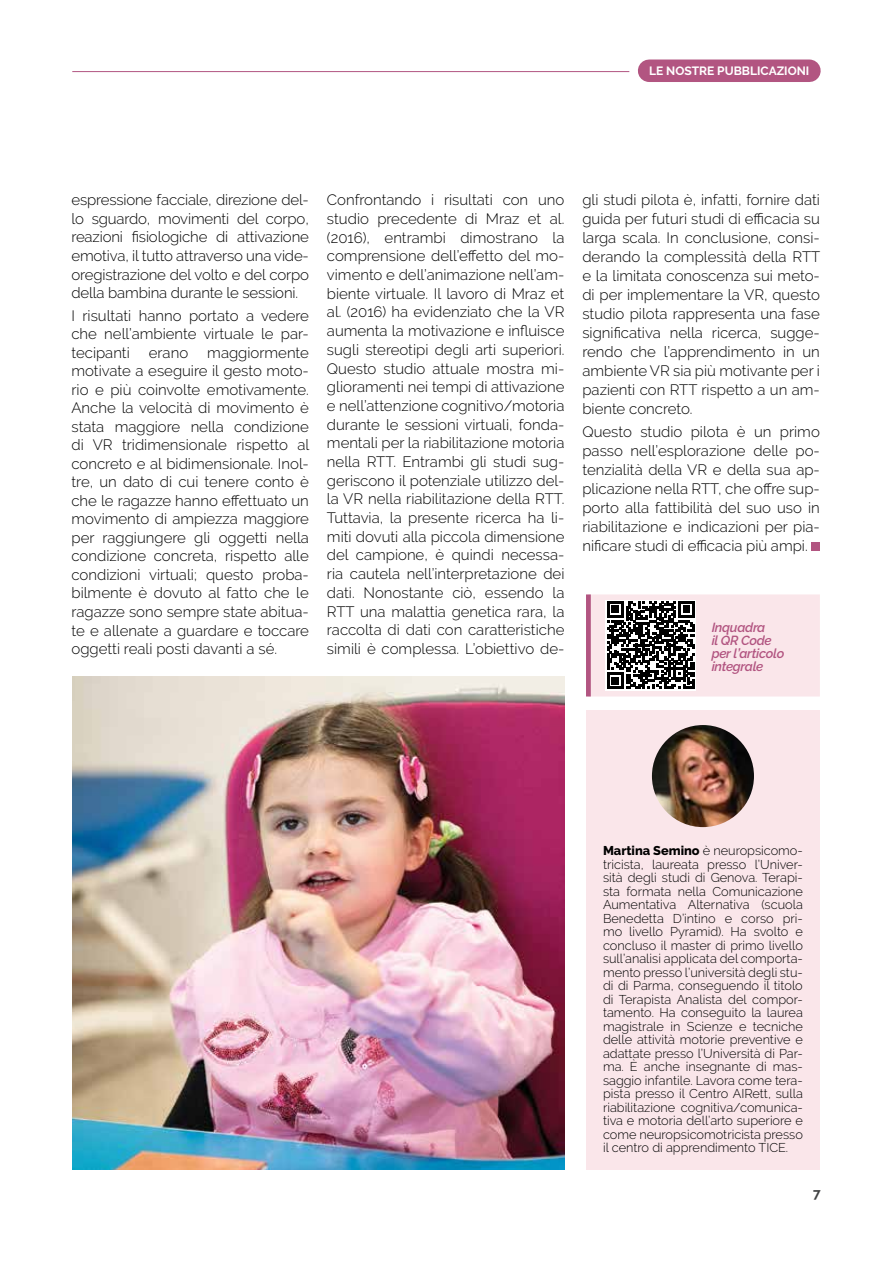
<style>
.page{position:relative;width:893px;height:1263px;background:#fff}
.page>*{position:absolute;margin:0;border:0;box-sizing:border-box;transform-origin:0 0}
.t1{font:300 15px/18.8px "Raleway";color:#000;text-align:justify}
.t2{font:700 13.5px "Raleway";color:#404142}
.t3{font:italic 600 13.2px/13.2px "Raleway";letter-spacing:-.02em;color:#b25581}
.t4{font:300 12.75px/13.5px "Raleway";color:#000;text-align:justify}
.t5{font:700 12px "Raleway";color:#fff}
.s1{font-weight:800}
</style>
<div class="page">
<div style="left:811px;top:543px;width:9px;height:8px;background:#b25581"></div>
<hr style="left:72px;top:71px;width:557px;height:1px;background:#b25581">
<div style="left:649px;top:60px;width:160px;height:22px;background:#b25581"></div>
<img style="left:72px;top:676px;width:492px;height:493px">
<div style="left:586px;top:710px;width:234px;height:459px;background:#fae6ea"></div>
<img style="left:652px;top:725px;width:102px;height:102px;border-radius:51px">
<div style="left:586px;top:594px;width:5px;height:102px;background:#b25581"></div>
<svg style="left:588px;top:594px;width:232px;height:102px"></svg>
<p class="t5" style="left:649px;top:64px;width:162px">LE NOSTRE PUBBLICAZIONI</p>
<p class="t1" style="left:71px;top:191px;width:239px">espressione facciale, direzione del&shy;lo sguardo, movimenti del corpo, reazioni fisiologiche di attivazione emotiva, il tutto attraverso una vide&shy;oregistrazione del volto e del corpo della bambina durante le sessioni.</p>
<p class="t1" style="left:71px;top:306px;width:239px">I risultati hanno portato a vedere che nell’ambiente virtuale le par&shy;tecipanti</p>
<p class="t1" style="left:71px;top:343px;width:239px;text-indent:136px">maggiormente motivate a eseguire il gesto moto&shy;rio e più coinvolte emotivamente.<br>Anche la velocità di movimento è stata maggiore nella condizione di VR tridimensionale rispetto al concreto e al bidimensionale. Inol&shy;tre, un dato di cui tenere conto è che le ragazze hanno effettuato un movimento di ampiezza maggiore per raggiungere gli oggetti nella condizione concreta, rispetto alle condizioni virtuali; questo proba&shy;bilmente è dovuto al fatto che le ragazze sono sempre state abitua&shy;te e allenate a guardare e toccare oggetti reali posti davanti a sé.</p>
<p class="t1" style="left:149px;top:343px;width:41px">erano</p>
<p class="t1" style="left:327px;top:191px;width:239px">Confrontando i risultati con uno studio precedente di Mraz et al. (2016), entrambi dimostrano la comprensione dell’effetto del mo&shy;vimento e dell’animazione nell’am&shy;biente virtuale. Il lavoro di Mraz et al. (2016) ha evidenziato che la VR aumenta la motivazione e influisce sugli stereotipi degli arti superiori.<br>Questo studio attuale mostra mi&shy;glioramenti nei tempi di attivazione e nell’attenzione cognitivo/motoria durante le sessioni virtuali, fonda&shy;mentali per la riabilitazione motoria nella RTT. Entrambi gli studi sug&shy;geriscono il potenziale utilizzo del&shy;la VR nella riabilitazione della RTT.<br>Tuttavia, la presente ricerca ha li&shy;miti dovuti alla piccola dimensione del campione, è quindi necessa&shy;ria cautela nell’interpretazione dei dati. Nonostante ciò, essendo la RTT una malattia genetica rara, la raccolta di dati con caratteristiche simili è complessa. L’obiettivo de-</p>
<p class="t1" style="left:582px;top:190px;width:239px">gli studi pilota è, infatti, fornire dati guida per futuri studi di efficacia su larga scala. In conclusione, consi&shy;derando la complessità della RTT e la limitata conoscenza sui meto&shy;di per implementare la VR, questo studio pilota rappresenta una fase significativa nella ricerca, sugge&shy;rendo che l’apprendimento in un ambiente VR sia più motivante per i pazienti con RTT rispetto a un am&shy;biente concreto.</p>
<p class="t1" style="left:582px;top:422px;width:239px">Questo studio pilota è un primo passo nell’esplorazione delle po&shy;tenzialità della VR e della sua ap&shy;plicazione nella RTT, che offre sup&shy;porto alla fattibilità del suo uso in riabilitazione e indicazioni per pia&shy;nificare studi di efficacia più ampi.</p>
<p class="t3" style="left:712px;top:621px;width:74px">Inquadra<br>il QR Code per l’articolo integrale</p>
<p class="t4" style="left:603px;top:844px;width:201px"><span class="s1">Martina Semino</span> è neuropsicomo&shy;tricista, laureata presso l’Univer&shy;sità degli studi di Genova. Terapi&shy;sta formata nella Comunicazione Aumentativa Alternativa (scuola Benedetta D’intino e corso pri&shy;mo livello Pyramid). Ha svolto e concluso il master di primo livello sull’analisi applicata del comporta&shy;mento presso l’università degli stu&shy;di di Parma, conseguendo il titolo di Terapista Analista del compor&shy;tamento. Ha conseguito la laurea magistrale in Scienze e tecniche delle attività motorie preventive e adattate presso l’Università di Par&shy;ma. È anche insegnante di mas&shy;saggio infantile. Lavora come tera&shy;pista presso il Centro AIRett, sulla riabilitazione cognitiva/comunica&shy;tiva e motoria dell’arto superiore e come neuropsicomotricista presso il centro di apprendimento TICE.</p>
<p class="t2" style="left:813px;top:1185px;width:9px">7</p>
</div>
